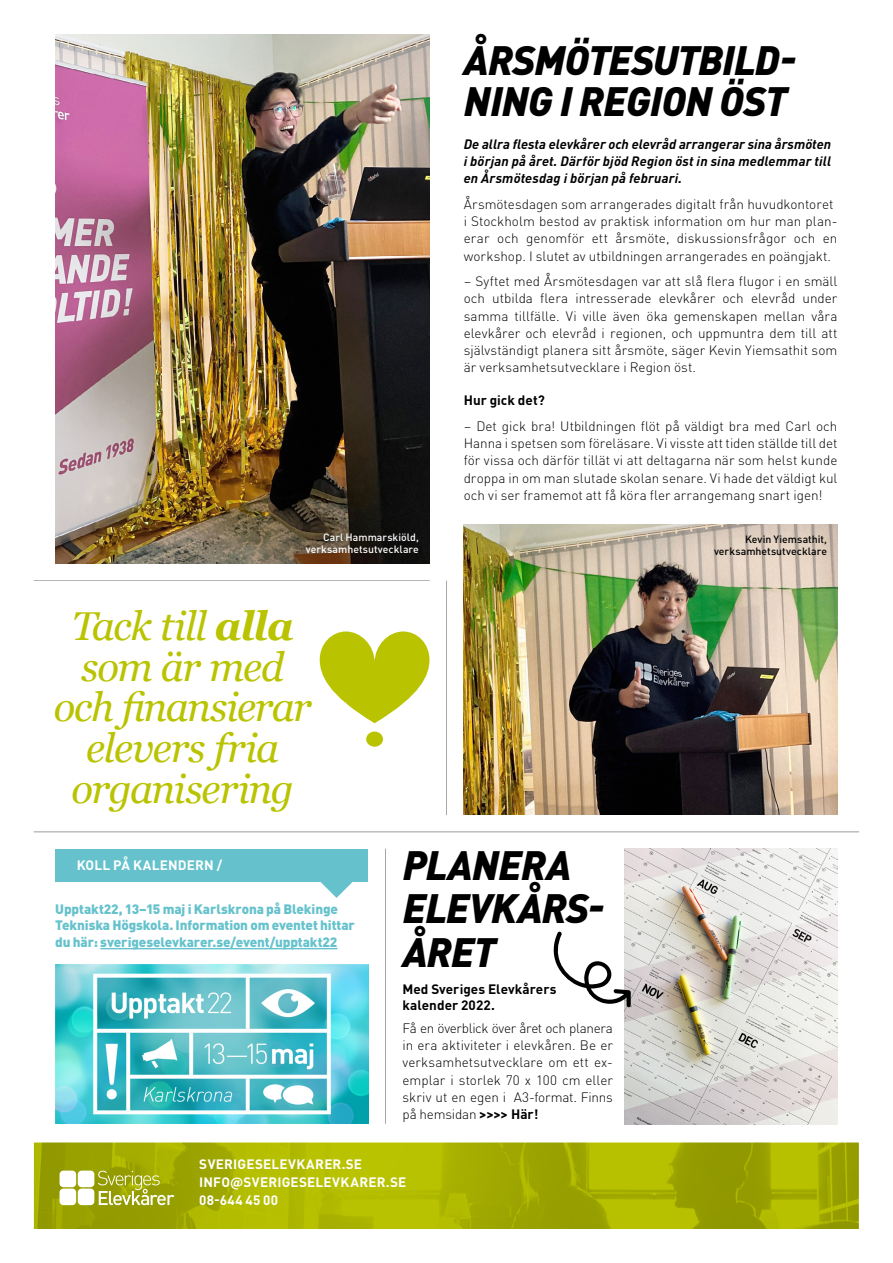
<style>
.page{position:relative;width:893px;height:1263px;background:#fff}
.page>*{position:absolute;margin:0;border:0;box-sizing:border-box;transform-origin:0 0}
.t1{font:italic 900 40.5px/43.5px "DINOT";letter-spacing:-.025em;color:#000}
.t2{font:italic 40.35px/40.7px "Georgia";letter-spacing:-.03em;color:#b9c300;text-align:center}
.t3{font:300 13.5px/17.2px "DINOT";color:#000;text-align:justify}
.t4{font:italic 700 13.5px/17.2px "DINOT";letter-spacing:.015em;color:#000;text-align:justify}
.t5{font:900 13.5px/16.5px "DINOT";letter-spacing:-.01em;color:#65c2cc}
.t6{font:700 13.5px/18px "DINOT";letter-spacing:.015em;color:#fff}
.t7{font:700 13.5px/16.5px "DINOT";color:#000}
.t8{font:500 10.5px/12px "DINOT";color:#fff;text-align:right}
.t9{font:500 10.5px/12px "DINOT";color:#000;text-align:right}
.s1{font-weight:700}
</style>
<div class="page">
<img style="left:625px;top:849px;width:213px;height:275px">
<svg style="left:34px;top:1142px;width:825px;height:87px;background:#a7b001"></svg>
<div style="left:60px;top:1170px;width:16px;height:17px;background:#fff;border-radius:4px"></div>
<div style="left:78px;top:1170px;width:16px;height:17px;background:#fff;border-radius:4px"></div>
<div style="left:60px;top:1188px;width:16px;height:17px;background:#fff;border-radius:4px"></div>
<div style="left:78px;top:1188px;width:16px;height:17px;background:#fff;border-radius:4px"></div>
<svg style="left:98px;top:1171px;width:76px;height:34px;background:#b0b73a"></svg>
<svg style="left:320px;top:881px;width:33px;height:17px"></svg>
<div style="left:55px;top:849px;width:313px;height:32px;background:#65c2cc"></div>
<hr style="left:34px;top:580px;width:395px;height:1px;background:#9d9d9c">
<hr style="left:34px;top:832px;width:825px;height:1px;background:#9d9d9c">
<hr style="left:100px;top:948px;width:237px;height:1px;background:#65c2cc">
<hr style="left:385px;top:849px;width:1px;height:274px;background:#9d9d9c">
<hr style="left:446px;top:581px;width:1px;height:234px;background:#9d9d9c">
<svg style="left:553px;top:931px;width:78px;height:76px"></svg>
<img style="left:56px;top:34px;width:373px;height:530px">
<svg style="left:320px;top:631px;width:109px;height:92px"></svg>
<div style="left:366px;top:731px;width:17px;height:16px;background:#b9c300;border-radius:50%"></div>
<img style="left:464px;top:525px;width:374px;height:290px">
<img style="left:55px;top:965px;width:313px;height:158px">
<p class="t8" style="left:306px;top:531px;width:115px">Carl Hammarskiöld, verksamhetsutvecklare</p>
<h2 class="t2" style="left:54px;top:604px;width:260px">Tack till <span class="s1">alla </span>som är med och finansierar elevers fria organisering</h2>
<h1 class="t1" style="left:464px;top:38px;width:334px;line-height:40.5px">ÅRSMÖTESUTBILD-<br>NING I REGION ÖST</h1>
<p class="t4" style="left:464px;top:134px;width:369px">De allra flesta elevkårer och elevråd arrangerar sina årsmöten i början på året. Därför bjöd Region öst in sina medlemmar till en Årsmötesdag i början på februari.</p>
<p class="t3" style="left:464px;top:194px;width:375px;text-align:left">Årsmötesdagen som arrangerades digitalt från huvudkontoret i Stockholm bestod av praktisk information om hur man plan&shy;erar och genomför ett årsmöte, diskussionsfrågor och en workshop. I slutet av utbildningen arrangerades en poängjakt.</p>
<p class="t3" style="left:464px;top:272px;width:375px">– Syftet med Årsmötesdagen var att slå flera flugor i en smäll och utbilda flera intresserade elevkårer och elevråd under samma tillfälle. Vi ville även öka gemenskapen mellan våra elevkårer och elevråd i regionen, och uppmuntra dem till att självständigt planera sitt årsmöte, säger Kevin Yiemsathit som är verksamhetsutvecklare i Region öst.</p>
<p class="t7" style="left:464px;top:391px;width:83px">Hur gick det?</p>
<p class="t3" style="left:464px;top:416px;width:375px">– Det gick bra! Utbildningen flöt på väldigt bra med Carl och Hanna i spetsen som föreläsare. Vi visste att tiden ställde till det för vissa och därför tillät vi att deltagarna när som helst kunde droppa in om man slutade skolan senare. Vi hade det väldigt kul och vi ser framemot att få köra fler arrangemang snart igen!</p>
<p class="t9" style="left:714px;top:533px;width:115px">Kevin Yiemsathit, verksamhetsutvecklare</p>
<p class="t6" style="left:77px;top:855px;width:147px">KOLL PÅ KALENDERN /</p>
<p class="t5" style="left:55px;top:900px;width:301px">Upptakt22, 13–15 maj i Karlskrona på Blekinge<br>Tekniska Högskola. Information om eventet hittar du här: sverigeselevkarer.se/event/upptakt22</p>
<h1 class="t1" style="left:403px;top:841px;width:203px">PLANERA<br>ELEVKÅRS-<br>ÅRET</h1>
<p class="t7" style="left:402px;top:980px;width:155px">Med Sveriges Elevkårers kalender 2022.</p>
<p class="t3" style="left:402px;top:1018px;width:212px">Få en överblick över året och planera in era aktiviteter i elevkåren. Be er verksamhetsutvecklare om ett ex&shy;emplar i storlek 70 x 100 cm eller skriv ut en egen i A3-format. Finns på hemsidan <span class="s1">&gt;&gt;&gt;&gt; Här!</span></p>
<p class="t6" style="left:199px;top:1154px;width:208px">SVERIGESELEVKARER.SE<br>INFO@SVERIGESELEVKARER.SE<br>08-644 45 00</p>
</div>
